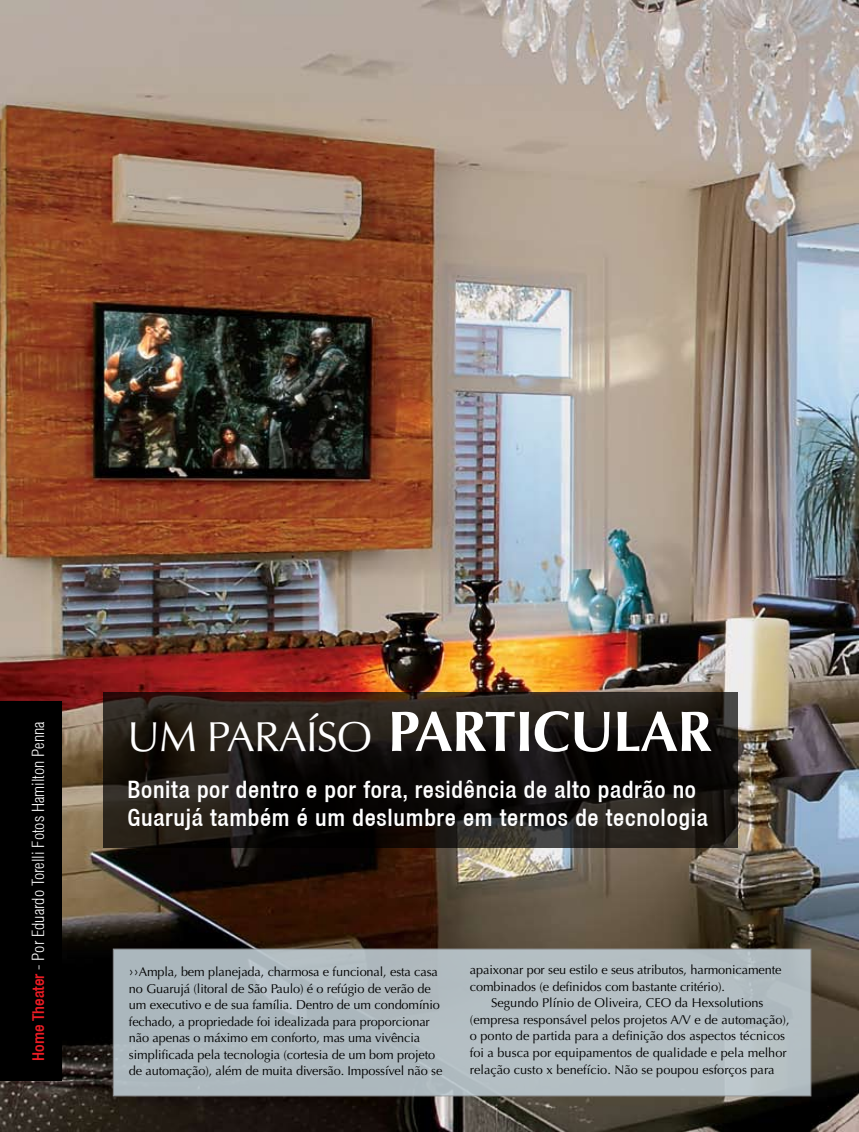
<style>
.page{position:relative;width:859px;height:1132px;background:#fff}
.page>*{position:absolute;margin:0;border:0;box-sizing:border-box;transform-origin:0 0}
.t1{font:700 57px "Optima";letter-spacing:-.02em;color:#fff}
.t2{font:500 condensed 24px/28.5px "Helvetica 67";letter-spacing:.03em;color:#fff}
.t3{font:300 condensed 16.35px "Helvetica";color:#fff}
.t4{font:12.75px/16.5px "Optima";letter-spacing:-.01em;color:#000}
.s1{font-family:"Helvetica 67";font-weight:500;color:#ed1c24}
.s2{font-weight:400;font-size:42px}
.s3{font-size:15px}
</style>
<div class="page">
<img style="left:0;top:0;width:859px;height:1131px">
<svg style="left:104px;top:692px;width:634px;height:155px"></svg>
<div style="left:113px;top:948px;width:698px;height:147px;background:#b3bec2;border:1px solid #939598"></div>
<div style="left:0;top:700px;width:61px;height:379px;background:#000"></div>
<p class="t3" style="left:32px;top:1060px;width:340px;rotate:-90deg"><span class="s1">Home Theater</span> - Por Eduardo Torelli Fotos Hamilton Penna</p>
<h1 class="t1" style="left:128px;top:698px;width:586px"><span class="s2">UM PARAÍSO</span> PARTICULAR</h1>
<h2 class="t2" style="left:128px;top:776px;width:582px">Bonita por dentro e por fora, residência de alto padrão no<br>Guarujá também é um deslumbre em termos de tecnologia</h2>
<p class="t4" style="left:129px;top:963px;width:315px"><span class="s3">››</span>Ampla, bem planejada, charmosa e funcional, esta casa no Guarujá (litoral de São Paulo) é o refúgio de verão de um executivo e de sua família. Dentro de um condomínio fechado, a propriedade foi idealizada para proporcionar não apenas o máximo em conforto, mas uma vivência simplificada pela tecnologia (cortesia de um bom projeto de automação), além de muita diversão. Impossível não se</p>
<p class="t4" style="left:470px;top:961px;width:313px">apaixonar por seu estilo e seus atributos, harmonicamente combinados (e definidos com bastante critério).</p>
<p class="t4" style="left:470px;top:994px;width:321px;text-indent:21px">Segundo Plínio de Oliveira, CEO da Hexsolutions (empresa responsável pelos projetos A/V e de automação), o ponto de partida para a definição dos aspectos técnicos foi a busca por equipamentos de qualidade e pela melhor relação custo x benefício. Não se poupou esforços para</p>
</div>
